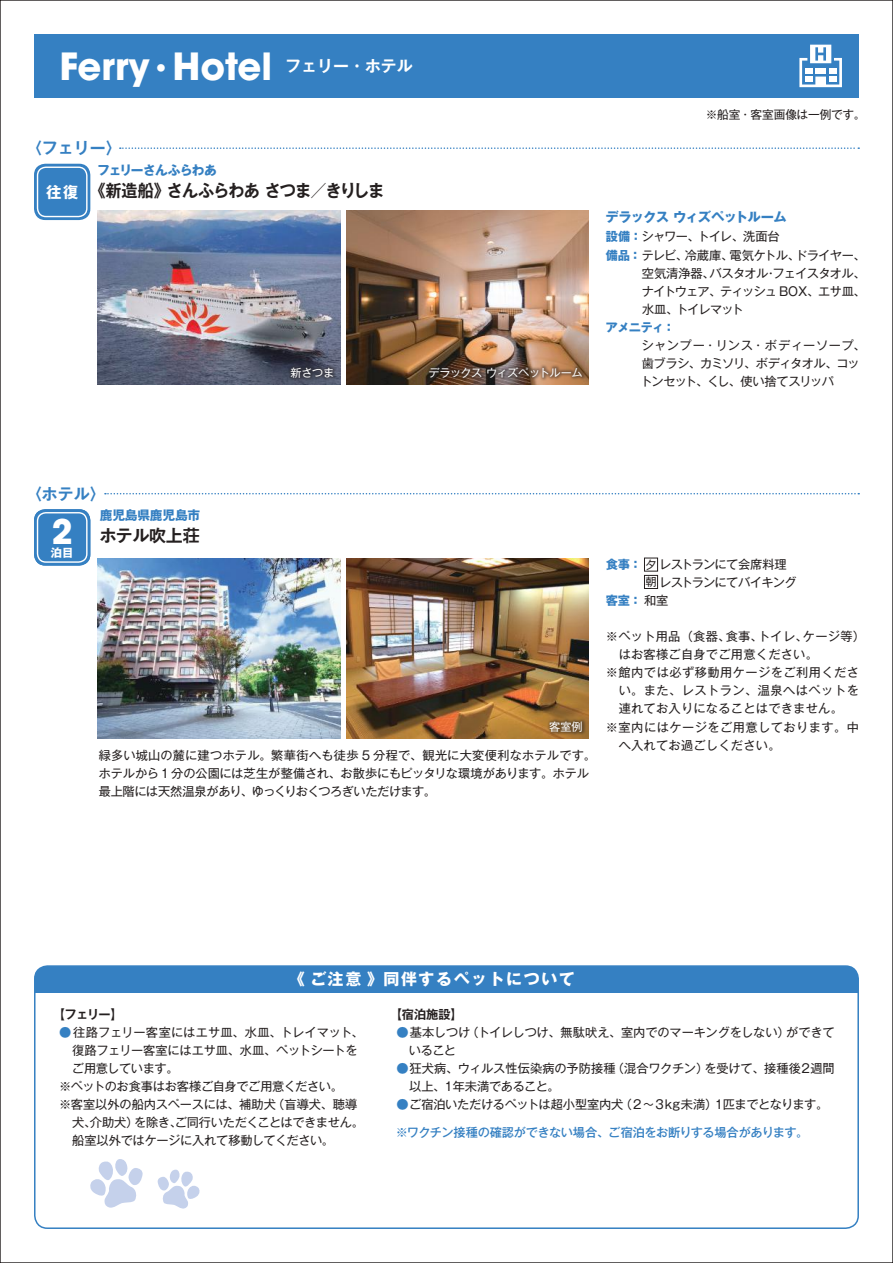
<style>
.page{position:relative;width:893px;height:1263px;background:#fff}
.page>*{position:absolute;margin:0;border:0;box-sizing:border-box;transform-origin:0 0}
.t1{font:700 37.2px "ITC Avant Garde Std";color:#fff}
.t2{font:37.2px "Koz Min Pro";color:#fff}
.t3{font:700 33.75px "ITC Avant Garde Std";color:#fff}
.t4{font:700 16.95px "Gothic MB101 Pro De";letter-spacing:-.05em;color:#241f1f;scale:.95 1}
.t5{font:700 16.95px "Gothic MB101 Pro De";letter-spacing:-.05em;color:#241f1f}
.t6{font:700 15.9px "Gothic MB101 Pro";letter-spacing:.1em;color:#fff}
.t7{font:700 15.9px "Gothic MB101 Pro De";color:#3580c2}
.t8{font:700 15.9px "Gothic MB101 Pro De";color:#fff}
.t9{font:700 15.45px "Gothic MB101 Pro";color:#fff}
.t10{font:700 13.35px "Gothic MB101 Pro";letter-spacing:-.045em;color:#3580c2}
.t11{font:700 12.75px "Gothic MB101 Pro";letter-spacing:-.06em;color:#3580c2}
.t12{font:700 12.75px "Gothic MB101 Pro";letter-spacing:-.015em;color:#3580c2}
.t13{font:12.15px/18px "Gothic MB101 Pro";letter-spacing:-.01em;color:#241f1f}
.t14{font:12.15px "Gothic MB101 Pro";letter-spacing:.02em;color:#241f1f}
.t15{font:12.15px "Gothic MB101 Pro";letter-spacing:.04em;color:#241f1f}
.t16{font:500 12.15px "Gothic MB101 Pro";letter-spacing:-.03em;color:#3580c2}
.t17{font:12.15px "Gothic MB101 Pro";letter-spacing:-.06em;color:#241f1f}
.t18{font:12.15px "Gothic MB101 Pro";letter-spacing:.01em;color:#241f1f}
.t19{font:12.15px "Gothic MB101 Pro";letter-spacing:-.03em;color:#241f1f}
.t20{font:12.15px "Gothic MB101 Pro";letter-spacing:-.065em;color:#241f1f}
.t21{font:12.15px "Gothic MB101 Pro";letter-spacing:.035em;color:#241f1f}
.t22{font:12.15px "Gothic MB101 Pro";letter-spacing:-.045em;color:#241f1f}
.t23{font:12.15px "Gothic MB101 Pro";letter-spacing:-.05em;color:#241f1f}
.t24{font:700 12.15px "Gothic MB101 Pro De";letter-spacing:-.035em;color:#241f1f}
.t25{font:700 12.15px "Gothic MB101 Pro";letter-spacing:-.03em;color:#3580c2}
.t26{font:12.15px "Gothic MB101 Pro";letter-spacing:-.04em;color:#241f1f}
.t27{font:12.15px "Gothic MB101 Pro";letter-spacing:-.035em;color:#241f1f}
.t28{font:11.7px "Gothic MB101 Pro";letter-spacing:-.015em;color:#241f1f}
.t29{font:700 11.25px "Gothic MB101 Pro";color:#fff}
.t30{font:11.1px "Gothic MB101 Pro";letter-spacing:-.03em;color:#fff}
.s1{font-weight:700;color:#3580c2}
.s2{font-size:11.1px}
.s3{font-weight:400;color:#241f1f}
.s4{color:#3580c2}
</style>
<div class="page">
<div style="left:34px;top:34px;width:825px;height:64px;background:#3580c2"></div>
<svg style="left:799px;top:45px;width:43px;height:42px"></svg>
<div style="left:805px;top:69px;width:8px;height:5px;background:#fff"></div>
<div style="left:805px;top:77px;width:8px;height:5px;background:#fff"></div>
<div style="left:829px;top:69px;width:8px;height:5px;background:#fff"></div>
<div style="left:829px;top:77px;width:8px;height:5px;background:#fff"></div>
<div style="left:815px;top:69px;width:11px;height:5px;background:#fff"></div>
<div style="left:35px;top:966px;width:821px;height:27px;background:#3580c2"></div>
<div style="left:34px;top:965px;width:825px;height:264px;border:2px solid #3580c2;border-radius:13px"></div>
<svg style="left:90px;top:1159px;width:53px;height:49px"></svg>
<svg style="left:157px;top:1169px;width:43px;height:40px"></svg>
<svg style="left:120px;top:147px;width:739px;height:2px"></svg>
<div style="left:34px;top:164px;width:56px;height:56px;background:#3580c2;border-radius:11px"></div>
<div style="left:37px;top:167px;width:51px;height:50px;border:1px solid #fff;border-radius:8px"></div>
<img style="left:98px;top:210px;width:242px;height:175px">
<div style="left:287px;top:363px;width:50px;height:19px;background:#241f1f;opacity:.45"></div>
<img style="left:347px;top:210px;width:242px;height:175px">
<div style="left:425px;top:363px;width:161px;height:19px;background:#241f1f;opacity:.45"></div>
<svg style="left:105px;top:493px;width:754px;height:1px"></svg>
<div style="left:644px;top:558px;width:14px;height:13px;border:1px solid #241f1f"></div>
<div style="left:644px;top:575px;width:14px;height:14px;border:1px solid #241f1f"></div>
<div style="left:34px;top:509px;width:56px;height:57px;background:#3580c2;border-radius:11px"></div>
<div style="left:37px;top:512px;width:51px;height:51px;border:1px solid #fff;border-radius:8px"></div>
<img style="left:98px;top:558px;width:242px;height:181px">
<img style="left:347px;top:558px;width:242px;height:181px">
<div style="left:546px;top:717px;width:40px;height:19px;background:#241f1f;opacity:.45"></div>
<h1 class="t1" style="left:60px;top:42px;width:92px">Ferry</h1>
<h1 class="t2" style="left:143px;top:42px;width:39px">・</h1>
<h1 class="t1" style="left:172px;top:42px;width:101px">Hotel</h1>
<h3 class="t8" style="left:285px;top:53px;width:129px">フェリー・ホテル</h3>
<h3 class="t7" style="left:26px;top:135px;width:97px">〈フェリー〈</h3>
<p class="t11" style="left:97px;top:159px;width:121px">フェリーさんふらわあ</p>
<h3 class="t4" style="left:167px;top:176px;width:230px">さんふらわあさつま／きりしま</h3>
<h3 class="t4" style="left:89px;top:176px;width:86px">《新造船》</h3>
<p class="t9" style="left:46px;top:179px;width:34px">往復</p>
<p class="t30" style="left:291px;top:363px;width:45px">新さつま</p>
<p class="t30" style="left:428px;top:363px;width:156px">デラックスウィズペットルーム</p>
<p class="t28" style="left:706px;top:105px;width:161px">※船室・客室画像は一例です。</p>
<p class="t10" style="left:606px;top:206px;width:183px">デラックスウィズペットルーム</p>
<p class="t13" style="left:698px;top:226px;width:84px">トイレ、洗面台</p>
<p class="t13" style="left:606px;top:226px;width:95px"><span class="s1">設備：</span>シャワー、</p>
<p class="t13" style="left:606px;top:244px;width:84px"><span class="s1">備品：</span>テレビ、</p>
<p class="t13" style="left:730px;top:244px;width:72px">電気ケトル、</p>
<p class="t13" style="left:685px;top:244px;width:50px">冷蔵庫、</p>
<p class="t13" style="left:795px;top:244px;width:72px">ドライヤー、</p>
<p class="t13" style="left:642px;top:262px;width:74px">空気清浄器、</p>
<p class="t20" style="left:642px;top:281px;width:226px">ナイトウェア、ティッシュ BOX、エサ皿、</p>
<p class="t13" style="left:676px;top:298px;width:69px">トイレマット</p>
<p class="t23" style="left:709px;top:263px;width:158px">バスタオルフェイスタオル、</p>
<p class="t13" style="left:765px;top:262px;width:14px">・</p>
<p class="t13" style="left:642px;top:298px;width:38px">水皿、</p>
<p class="t25" style="left:605px;top:317px;width:71px">アメニティ：</p>
<p class="t13" style="left:642px;top:335px;width:226px">シャンプー・リンス・ボディーソープ、歯ブラシ、カミソリ、ボディタオル、コッ</p>
<p class="t17" style="left:640px;top:371px;width:195px">トンセット、くし、使い捨てスリッパ</p>
<h3 class="t7" style="left:26px;top:481px;width:81px">〈ホテル〈</h3>
<h2 class="t3" style="left:52px;top:510px;width:22px">2</h2>
<p class="t29" style="left:51px;top:544px;width:24px">泊目</p>
<p class="t12" style="left:100px;top:505px;width:102px">鹿児島県鹿児島市</p>
<h3 class="t5" style="left:100px;top:522px;width:102px">ホテル吹上荘</h3>
<p class="t30" style="left:549px;top:717px;width:35px">客室例</p>
<p class="t13" style="left:99px;top:744px;width:499px">緑多い城山の麓に建つホテル。繁華街へも徒歩 5 分程で、観光に大変便利なホテルです。ホテルから 1 分の公園には芝生が整備され、お散歩にもピッタリな環境があります。ホテル最上階には天然温泉があり、ゆっくりおくつろぎいただけます。</p>
<p class="t22" style="left:606px;top:554px;width:182px"><span class="s1">食事：</span><span class="s2">夕</span>レストランにて会席料理</p>
<p class="t17" style="left:645px;top:573px;width:153px"><span class="s2">朝</span>レストランにてバイキング</p>
<p class="t25" style="left:606px;top:590px;width:64px">客室：<span class="s3">和室</span></p>
<p class="t13" style="left:803px;top:626px;width:64px">ケージ等(</p>
<p class="t13" style="left:606px;top:626px;width:126px">※ペット用品（食器、</p>
<p class="t14" style="left:619px;top:644px;width:201px">はお客様ご自身でご用意ください。</p>
<p class="t21" style="left:606px;top:663px;width:255px">※館内では必ず移動用ケージをご利用くださ</p>
<p class="t15" style="left:619px;top:681px;width:242px">い。また、レストラン、温泉へはペットを</p>
<p class="t14" style="left:619px;top:699px;width:226px">連れてお入りになることはできません。</p>
<p class="t15" style="left:606px;top:717px;width:255px">※室内にはケージをご用意しております。中</p>
<p class="t14" style="left:619px;top:735px;width:163px">へ入れてお過ごしください。</p>
<p class="t13" style="left:726px;top:626px;width:39px">食事、</p>
<p class="t13" style="left:758px;top:626px;width:51px">トイレ、</p>
<h3 class="t6" style="left:297px;top:966px;width:80px">《ご注意》</h3>
<h3 class="t6" style="left:383px;top:966px;width:193px">同伴するペットについて</h3>
<p class="t24" style="left:53px;top:1004px;width:72px">【フェリー【</p>
<p class="t18" style="left:59px;top:1022px;width:306px"><span class="s4">●</span>往路フェリー客室にはエサ皿、水皿、トレイマット、</p>
<p class="t13" style="left:72px;top:1039px;width:287px">復路フェリー客室にはエサ皿、水皿、ペットシートを</p>
<p class="t27" style="left:72px;top:1058px;width:108px">ご用意しています。</p>
<p class="t19" style="left:59px;top:1076px;width:285px">※ペットのお食事はお客様ご自身でご用意ください。</p>
<p class="t13" style="left:272px;top:1094px;width:86px">（盲導犬、聴導</p>
<p class="t13" style="left:134px;top:1094px;width:231px;text-indent:-75px">※客室以外の船内スペースには、補助犬<br>を除きご同行いただくことはできません。</p>
<p class="t13" style="left:170px;top:1112px;width:14px">、</p>
<p class="t13" style="left:72px;top:1112px;width:68px">犬介助犬）</p>
<p class="t13" style="left:72px;top:1112px;width:263px;text-indent:12px">、<br>船室以外ではケージに入れて移動してください。</p>
<p class="t24" style="left:390px;top:1004px;width:75px">【宿泊施設【</p>
<p class="t13" style="left:466px;top:1021px;width:325px">（トイレしつけ、無駄吠え、室内でのマーキングをしない）</p>
<p class="t13" style="left:786px;top:1021px;width:50px">ができて</p>
<p class="t13" style="left:396px;top:1021px;width:75px;text-align:center"><span class="s4">●</span>基本しつけいること</p>
<p class="t13" style="left:612px;top:1057px;width:98px">（混合ワクチン）</p>
<p class="t13" style="left:704px;top:1057px;width:132px">を受けて、接種後2週間</p>
<p class="t13" style="left:409px;top:1057px;width:208px;text-indent:-13px"><span class="s4">●</span>狂犬病、ウィルス性伝染病の予防接種以上、1年未満であること。</p>
<p class="t13" style="left:620px;top:1093px;width:99px">（２～３kg未満）</p>
<p class="t13" style="left:396px;top:1093px;width:228px"><span class="s4">●</span>ご宿泊いただけるペットは超小型室内犬</p>
<p class="t16" style="left:396px;top:1122px;width:414px">※ワクチン接種の確認ができない場合、ご宿泊をお断りする場合があります。</p>
<p class="t26" style="left:715px;top:1094px;width:115px">1匹までとなります。</p>
</div>
